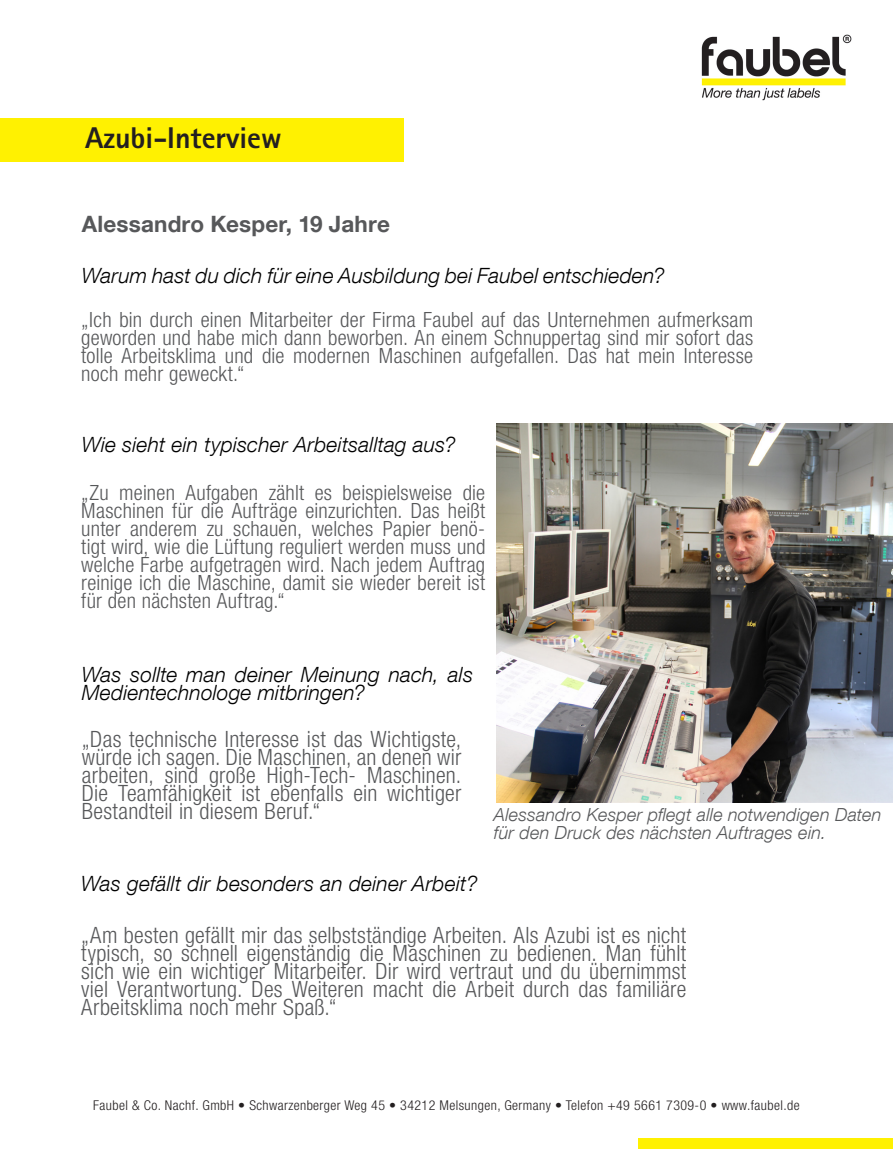
<style>
.page{position:relative;width:893px;height:1149px;background:#fff}
.page>*{position:absolute;margin:0;border:0;box-sizing:border-box;transform-origin:0 0}
.t1{font:800 30px "Rotis Sans Serif Std";color:#231f20}
.t2{font:300 condensed 22.5px/18px "Helvetica Neue LT Com";letter-spacing:.01em;color:#57585a;text-align:justify}
.t3{font:700 22.5px "Helvetica Neue LT Com";letter-spacing:.01em;color:#57585a}
.t4{font:300 condensed 21px/18px "Helvetica Neue LT Com";letter-spacing:.01em;color:#57585a;text-align:justify}
.t5{font:italic 300 21px/18px "Helvetica Neue LT Com";letter-spacing:.01em;color:#000}
.t6{font:italic 300 18px "Helvetica Neue LT Com";letter-spacing:.01em;color:#57585a}
.t7{font:300 condensed 13.5px "Helvetica Neue LT Com";letter-spacing:.03em;color:#231f20}
</style>
<div class="page">
<img style="left:701px;top:34px;width:151px;height:67px">
<div style="left:639px;top:1137px;width:254px;height:11px;background:#fff101"></div>
<div style="left:0;top:119px;width:404px;height:43px;background:#fff101"></div>
<img style="left:497px;top:423px;width:396px;height:379px">
<p class="t1" style="left:85px;top:119px;width:198px">Azubi-Interview</p>
<p class="t3" style="left:82px;top:209px;width:310px">Alessandro Kesper, 19 Jahre</p>
<p class="t5" style="left:82px;top:266px;width:584px">Warum hast du dich für eine Ausbildung bei Faubel entschieden?</p>
<p class="t4" style="left:81px;top:310px;width:673px">„Ich bin durch einen Mitarbeiter der Firma Faubel auf das Unternehmen aufmerksam geworden und habe mich dann beworben. An einem Schnuppertag sind mir sofort das tolle Arbeitsklima und die modernen Maschinen aufgefallen. Das hat mein Interesse noch mehr geweckt.“</p>
<p class="t5" style="left:82px;top:435px;width:375px">Wie sieht ein typischer Arbeitsalltag aus?</p>
<p class="t4" style="left:81px;top:483px;width:405px">„Zu meinen Aufgaben zählt es beispielsweise die Maschinen für die Aufträge einzurichten. Das heißt unter anderem zu schauen, welches Papier benö&shy;tigt wird, wie die Lüftung reguliert werden muss und welche Farbe aufgetragen wird. Nach jedem Auftrag reinige ich die Maschine, damit sie wieder bereit ist für den nächsten Auftrag.“</p>
<p class="t5" style="left:82px;top:665px;width:393px">Was sollte man deiner Meinung nach, als<br>Medientechnologe mitbringen?</p>
<p class="t2" style="left:82px;top:730px;width:381px">„Das technische Interesse ist das Wichtigste, würde ich sagen. Die Maschinen, an denen wir arbeiten, sind große High-Tech- Maschinen.<br>Die Teamfähigkeit ist ebenfalls ein wichtiger Bestandteil in diesem Beruf.“</p>
<p class="t6" style="left:494px;top:803px;width:389px">Alessandro Kesper pflegt alle notwendigen Daten</p>
<p class="t6" style="left:494px;top:821px;width:334px">für den Druck des nächsten Auftrages ein.</p>
<p class="t5" style="left:81px;top:874px;width:398px">Was gefällt dir besonders an deiner Arbeit?</p>
<p class="t2" style="left:81px;top:925px;width:606px">„Am besten gefällt mir das selbstständige Arbeiten. Als Azubi ist es nicht typisch, so schnell eigenständig die Maschinen zu bedienen. Man fühlt sich wie ein wichtiger Mitarbeiter. Dir wird vertraut und du übernimmst viel Verantwortung. Des Weiteren macht die Arbeit durch das familiäre Arbeitsklima noch mehr Spaß.“</p>
<p class="t7" style="left:93px;top:1097px;width:708px">Faubel &amp; Co. Nachf. GmbH • Schwarzenberger Weg 45 • 34212 Melsungen, Germany • Telefon +49 5661 7309-0 • www.faubel.de</p>
</div>
